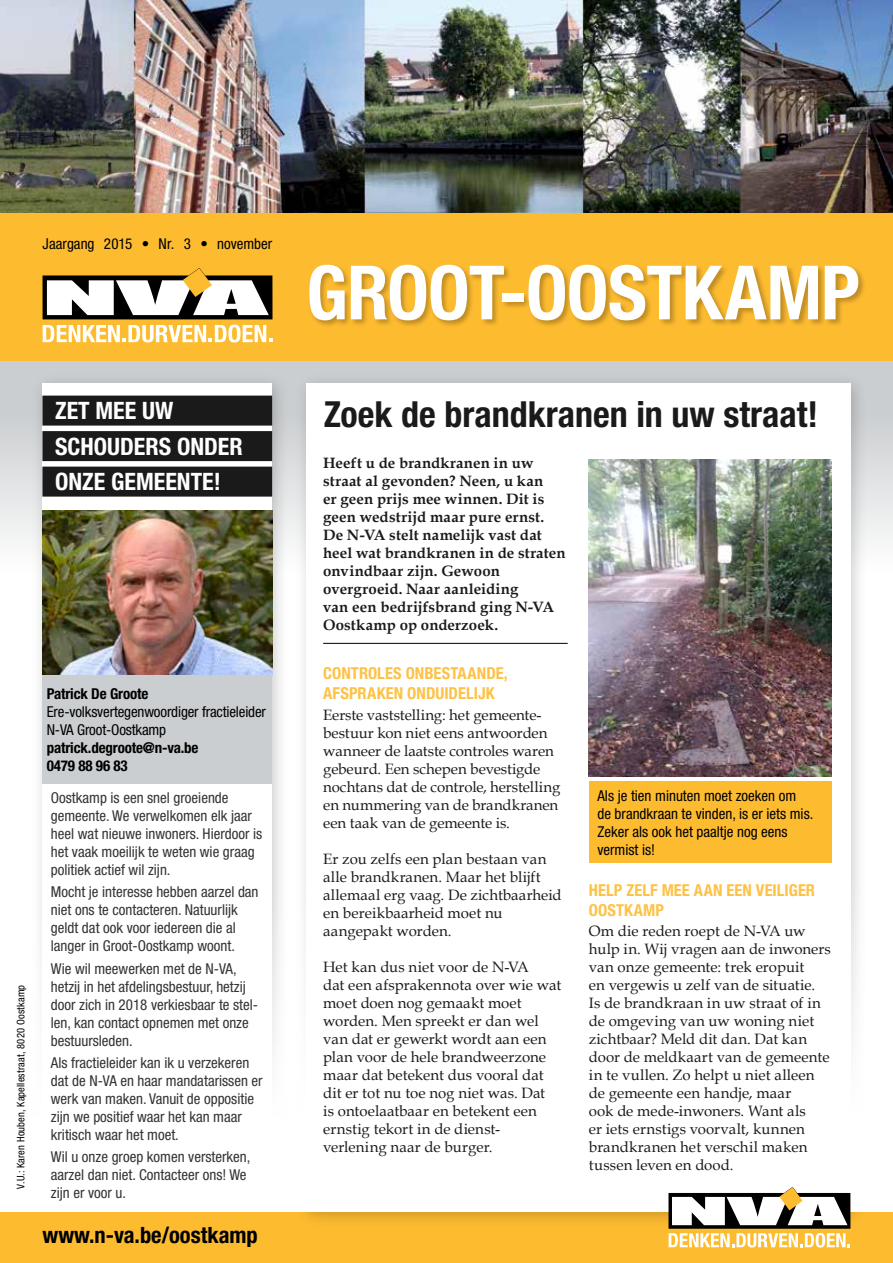
<style>
.page{position:relative;width:893px;height:1263px;background:#fff}
.page>*{position:absolute;margin:0;border:0;box-sizing:border-box;transform-origin:0 0}
.t1{font:700 condensed 75px "Helvetica Neue LT Std";letter-spacing:-.01em;color:#fff}
.t2{font:700 condensed 36px "Helvetica Neue LT Std";color:#000}
.t3{font:700 condensed 24px/35.5px "Helvetica Neue LT Std";color:#fff}
.t4{font:700 condensed 22.5px "Helvetica Neue LT Std";color:#000}
.t5{font:700 condensed 16.5px/19.5px "Helvetica Neue LT Std";letter-spacing:.005em;color:#fdbb30}
.t6{font:15px/18px "Book Antiqua";letter-spacing:.005em;color:#000}
.t7{font:condensed 15px/18px "Helvetica Neue LT Std";color:#000}
.t8{font:700 15px/18px "Book Antiqua";letter-spacing:.005em;color:#000}
.t9{font:700 condensed 15px/18px "Helvetica Neue LT Std";letter-spacing:-.01em;color:#000}
.t10{font:condensed 10.5px "Helvetica Neue LT Std";letter-spacing:.015em;color:#000}
</style>
<div class="page">
<div style="left:0;top:1212px;width:893px;height:51px;background:#fdbb30"></div>
<div style="left:0;top:213px;width:893px;height:148px;background:#fdbb30"></div>
<svg style="left:43px;top:268px;width:229px;height:51px"></svg>
<svg style="left:43px;top:325px;width:229px;height:17px"></svg>
<div style="left:308px;top:263px;width:558px;height:65px;background:#000;opacity:.25"></div>
<div style="left:0;top:361px;width:893px;height:213px;background:linear-gradient(to bottom,#c1c5c7,#fcfcfc)"></div>
<div style="left:31px;top:371px;width:258px;height:835px;background:#000;opacity:.2"></div>
<div style="left:43px;top:383px;width:229px;height:805px;background:#fff"></div>
<div style="left:0;top:863px;width:288px;height:349px;background:#fff"></div>
<div style="left:295px;top:371px;width:573px;height:858px;background:#000;opacity:.2"></div>
<div style="left:306px;top:383px;width:544px;height:828px;background:#fff"></div>
<div style="left:42px;top:784px;width:230px;height:422px;background:#fff"></div>
<div style="left:42px;top:396px;width:230px;height:30px;background:#1a1a1a"></div>
<div style="left:42px;top:431px;width:230px;height:30px;background:#1a1a1a"></div>
<div style="left:42px;top:467px;width:230px;height:30px;background:#1a1a1a"></div>
<div style="left:288px;top:841px;width:605px;height:371px;background:#fff"></div>
<hr style="left:323px;top:643px;width:245px;height:1px;background:#000">
<img style="left:589px;top:459px;width:242px;height:317px">
<img style="left:0;top:0;width:893px;height:213px">
<div style="left:589px;top:781px;width:243px;height:82px;background:#fdbb30"></div>
<svg style="left:668px;top:1187px;width:182px;height:60px"></svg>
<img style="left:43px;top:510px;width:229px;height:165px">
<div style="left:43px;top:675px;width:229px;height:109px;background:#cbced0"></div>
<p class="t7" style="left:43px;top:234px;width:231px">Jaargang 2015 • Nr. 3 • november</p>
<h3 class="t3" style="left:55px;top:393px;width:189px">ZET MEE UW<br>SCHOUDERS ONDER<br>ONZE GEMEENTE!</h3>
<p class="t10" style="left:15px;top:1188px;width:205px;rotate:-90deg">V.U.: Karen Houben, Kapellestraat, 8020 Oostkamp</p>
<p class="t9" style="left:47px;top:684px;width:103px">Patrick De Groote</p>
<p class="t7" style="left:47px;top:702px;width:221px">Ere-volksvertegenwoordiger fractieleider<br>N-VA Groot-Oostkamp</p>
<p class="t9" style="left:47px;top:738px;width:153px">patrick.degroote@n-va.be<br>0479 88 96 83</p>
<p class="t7" style="left:51px;top:789px;width:213px">Oostkamp is een snel groeiende gemeente. We verwelkomen elk jaar heel wat nieuwe inwoners. Hierdoor is het vaak moeilijk te weten wie graag politiek actief wil zijn.</p>
<p class="t7" style="left:51px;top:883px;width:209px">Mocht je interesse hebben aarzel dan niet ons te contacteren. Natuurlijk geldt dat ook voor iedereen die al langer in Groot-Oostkamp woont.</p>
<p class="t7" style="left:51px;top:959px;width:209px">Wie wil meewerken met de N-VA, hetzij in het afdelingsbestuur, hetzij door zich in 2018 verkiesbaar te stel&shy;len, kan contact opnemen met onze bestuursleden.</p>
<p class="t7" style="left:51px;top:1053px;width:213px">Als fractieleider kan ik u verzekeren dat de N-VA en haar mandatarissen er werk van maken. Vanuit de oppositie zijn we positief waar het kan maar kritisch waar het moet.</p>
<p class="t7" style="left:51px;top:1148px;width:201px">Wil u onze groep komen versterken, aarzel dan niet. Contacteer ons! We zijn er voor u.</p>
<h3 class="t4" style="left:43px;top:1221px;width:217px">www.n-va.be/oostkamp</h3>
<h1 class="t1" style="left:306px;top:247px;width:555px">GROOT-OOSTKAMP</h1>
<h2 class="t2" style="left:323px;top:392px;width:496px">Zoek de brandkranen in uw straat!</h2>
<p class="t8" style="left:323px;top:454px;width:244px">Heeft u de brandkranen in uw straat al gevonden? Neen, u kan<br>er geen prijs mee winnen. Dit is geen wedstrijd maar pure ernst.<br>De N-VA stelt namelijk vast dat heel wat brandkranen in de straten onvindbaar zijn. Gewoon overgroeid. Naar aanleiding<br>van een bedrijfsbrand ging N-VA<br>Oostkamp op onderzoek.</p>
<p class="t5" style="left:323px;top:663px;width:186px">CONTROLES ONBESTAANDE,<br>AFSPRAKEN ONDUIDELIJK</p>
<p class="t6" style="left:323px;top:706px;width:239px">Eerste vaststelling: het gemeente&shy;bestuur kon niet eens antwoorden wanneer de laatste controles waren gebeurd. Een schepen bevestigde nochtans dat de controle, herstelling en nummering van de brandkranen een taak van de gemeente is.</p>
<p class="t6" style="left:323px;top:850px;width:240px">Er zou zelfs een plan bestaan van alle brandkranen. Maar het blijft allemaal erg vaag. De zichtbaarheid en bereikbaarheid moet nu aangepakt worden.</p>
<p class="t6" style="left:323px;top:958px;width:240px">Het kan dus niet voor de N-VA<br>dat een afsprakennota over wie wat moet doen nog gemaakt moet worden. Men spreekt er dan wel van dat er gewerkt wordt aan een plan voor de hele brandweerzone maar dat betekent dus vooral dat dit er tot nu toe nog niet was. Dat<br>is ontoelaatbaar en betekent een ernstig tekort in de dienst&shy;verlening naar de burger.</p>
<p class="t7" style="left:597px;top:786px;width:217px">Als je tien minuten moet zoeken om de brandkraan te vinden, is er iets mis.<br>Zeker als ook het paaltje nog eens vermist is!</p>
<p class="t5" style="left:589px;top:880px;width:228px">HELP ZELF MEE AAN EEN VEILIGER<br>OOSTKAMP</p>
<p class="t6" style="left:589px;top:922px;width:243px">Om die reden roept de N-VA uw hulp in. Wij vragen aan de inwoners van onze gemeente: trek eropuit<br>en vergewis u zelf van de situatie.<br>Is de brandkraan in uw straat of in de omgeving van uw woning niet zichtbaar? Meld dit dan. Dat kan door de meldkaart van de gemeente in te vullen. Zo helpt u niet alleen de gemeente een handje, maar<br>ook de mede-inwoners. Want als<br>er iets ernstigs voorvalt, kunnen brandkranen het verschil maken tussen leven en dood.</p>
</div>
